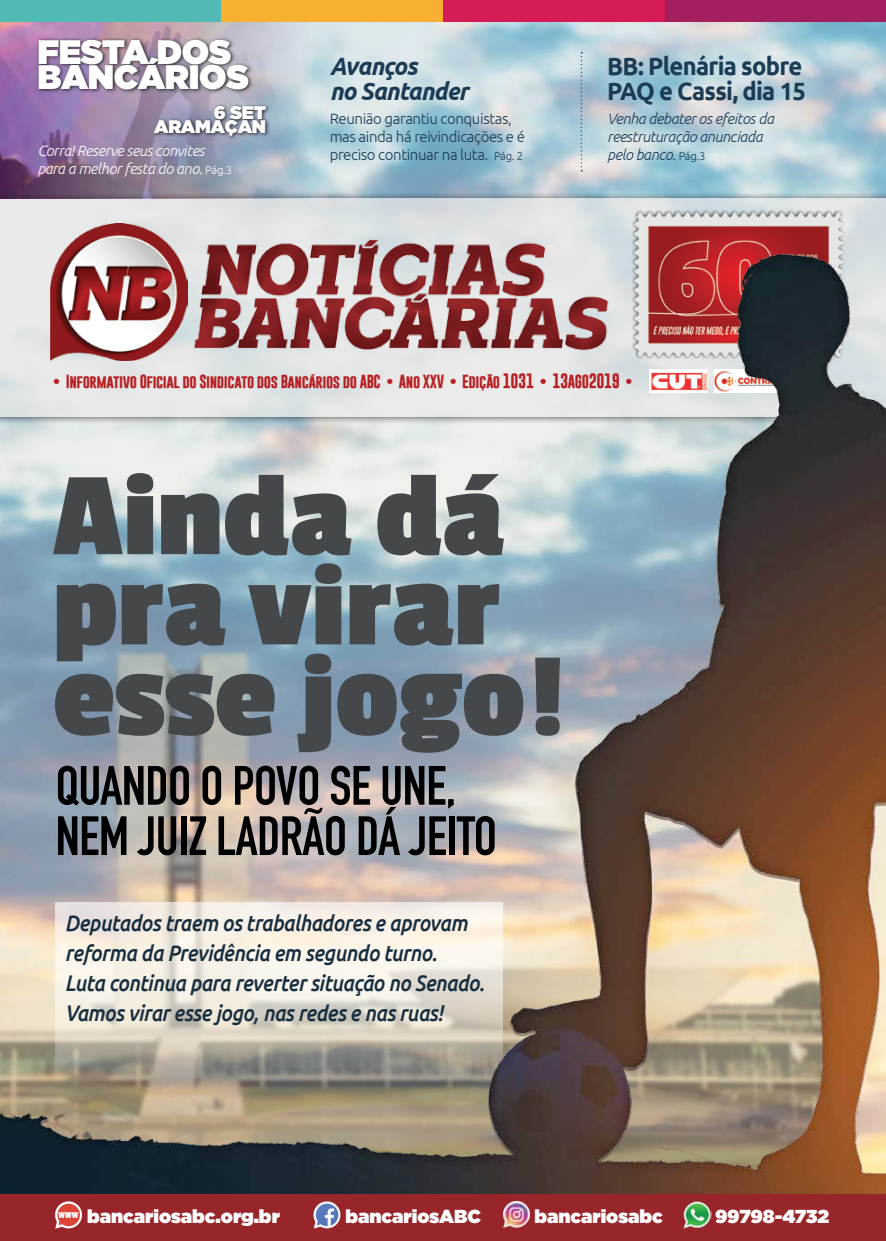
<style>
.page{position:relative;width:886px;height:1241px;background:#fff}
.page>*{position:absolute;margin:0;border:0;box-sizing:border-box;transform-origin:0 0}
.t1{font:700 123.62px/90.1px "Passion One";color:#45484a}
.t2{font:700 54.38px/50.2px "DIN Condensed";letter-spacing:-.01em;color:#000}
.t3{font:900 33.88px/25.4px "Gotham";letter-spacing:-.01em;color:#fff}
.t4{font:700 25px/25px "Ubuntu";letter-spacing:-.03em;color:#1c3b54;scale:.95 1}
.t5{font:italic 700 25px/25px "Ubuntu";letter-spacing:-.03em;color:#1c3b54;scale:.95 1}
.t6{font:italic 500 22.5px/30px "Ubuntu";letter-spacing:-.02em;color:#162e3f;scale:.9 1}
.t7{font:900 18.75px "Gotham";color:#fff}
.t8{font:900 18.12px/13.5px "Gotham";letter-spacing:-.015em;color:#fff;text-align:right}
.t9{font:300 15px/18px "Ubuntu";letter-spacing:-.025em;color:#1c3b54}
.t10{font:italic 300 15px/18px "Ubuntu";letter-spacing:-.025em;color:#1c3b54}
.t11{font:italic 300 15px/18px "Ubuntu";letter-spacing:-.025em;color:#fff}
.t12{font:700 13.75px "Gobold";letter-spacing:-.03em;color:#b82025}
.t13{font:900 10.38px "Antenna Extra Cond";color:#fff}
.s1{font-style:normal;font-size:11.25px}
.s2{font-size:11.25px}
.s3{font-size:15px}
</style>
<div class="page">
<img style="left:308px;top:21px;width:578px;height:170px">
<svg style="left:581px;top:52px;width:1px;height:119px"></svg>
<svg style="left:0;top:198px;width:886px;height:56px;background:#dee1e3"></svg>
<img style="left:50px;top:223px;width:138px;height:31px">
<img style="left:192px;top:239px;width:418px;height:15px">
<div style="left:631px;top:209px;width:214px;height:151px;background:#000;opacity:.75"></div>
<img style="left:635px;top:212px;width:207px;height:42px">
<img style="left:0;top:254px;width:886px;height:940px">
<div style="left:0;top:1194px;width:886px;height:46px;background:#982529"></div>
<img style="left:503px;top:1201px;width:26px;height:26px">
<img style="left:683px;top:1201px;width:28px;height:27px">
<svg style="left:313px;top:1201px;width:27px;height:27px"></svg>
<svg style="left:55px;top:1201px;width:27px;height:27px"></svg>
<img style="left:0;top:21px;width:308px;height:177px">
<div style="left:36px;top:37px;width:217px;height:57px;background:#000;opacity:.75"></div>
<div style="left:152px;top:104px;width:119px;height:37px;background:#000;opacity:.75"></div>
<div style="left:664px;top:0;width:222px;height:21px;background:#a31f5d"></div>
<div style="left:0;top:0;width:221px;height:21px;background:#52bab5"></div>
<div style="left:221px;top:0;width:222px;height:21px;background:#f7b031"></div>
<div style="left:443px;top:0;width:221px;height:21px;background:#d51c54"></div>
<h3 class="t3" style="left:37px;top:38px;width:213px">FESTA DOS<br>BANCÁRIOS</h3>
<p class="t8" style="left:154px;top:106px;width:113px">6 SET<br>ARAMAÇAN</p>
<p class="t11" style="left:37px;top:141px;width:196px">Corra! Reserve seus convites para a melhor festa do ano. <span class="s1">Pág.3</span></p>
<p class="t5" style="left:330px;top:53px;width:148px">Avanços<br>no Santander</p>
<p class="t9" style="left:330px;top:109px;width:197px">Reunião garantiu conquistas, mas ainda há reivindicações e é preciso continuar na luta. <span class="s2">Pág. 2</span></p>
<p class="t4" style="left:607px;top:53px;width:211px">BB: Plenária sobre<br>PAQ e Cassi, dia 15</p>
<p class="t10" style="left:607px;top:109px;width:168px">Venha debater os efeitos da reestruturação anunciada pelo banco. <span class="s1">Pág.3</span></p>
<p class="t12" style="left:53px;top:373px;width:581px">• Informativo Oficial do Sindicato dos Bancários do ABC • Ano XXV • Edição <span class="s3">1031</span> • <span class="s3">13</span>AGO<span class="s3">2019</span> •</p>
<h1 class="t1" style="left:53px;top:468px;width:514px">Ainda dá pra virar esse jogo!</h1>
<h2 class="t2" style="left:56px;top:760px;width:443px">QUANDO O POVO SE UNE,<br>NEM JUIZ LADRÃO DÁ JEITO</h2>
<p class="t6" style="left:65px;top:907px;width:468px">Deputados traem os trabalhadores e aprovam reforma da Previdência em segundo turno.<br>Luta continua para reverter situação no Senado.<br>Vamos virar esse jogo, nas redes e nas ruas!</p>
<p class="t13" style="left:59px;top:1207px;width:21px">www</p>
<p class="t7" style="left:345px;top:1204px;width:137px">bancariosABC</p>
<p class="t7" style="left:534px;top:1204px;width:130px">bancariosabc</p>
<p class="t7" style="left:715px;top:1204px;width:116px">99798-4732</p>
<p class="t7" style="left:87px;top:1204px;width:194px">bancariosabc.org.br</p>
</div>
